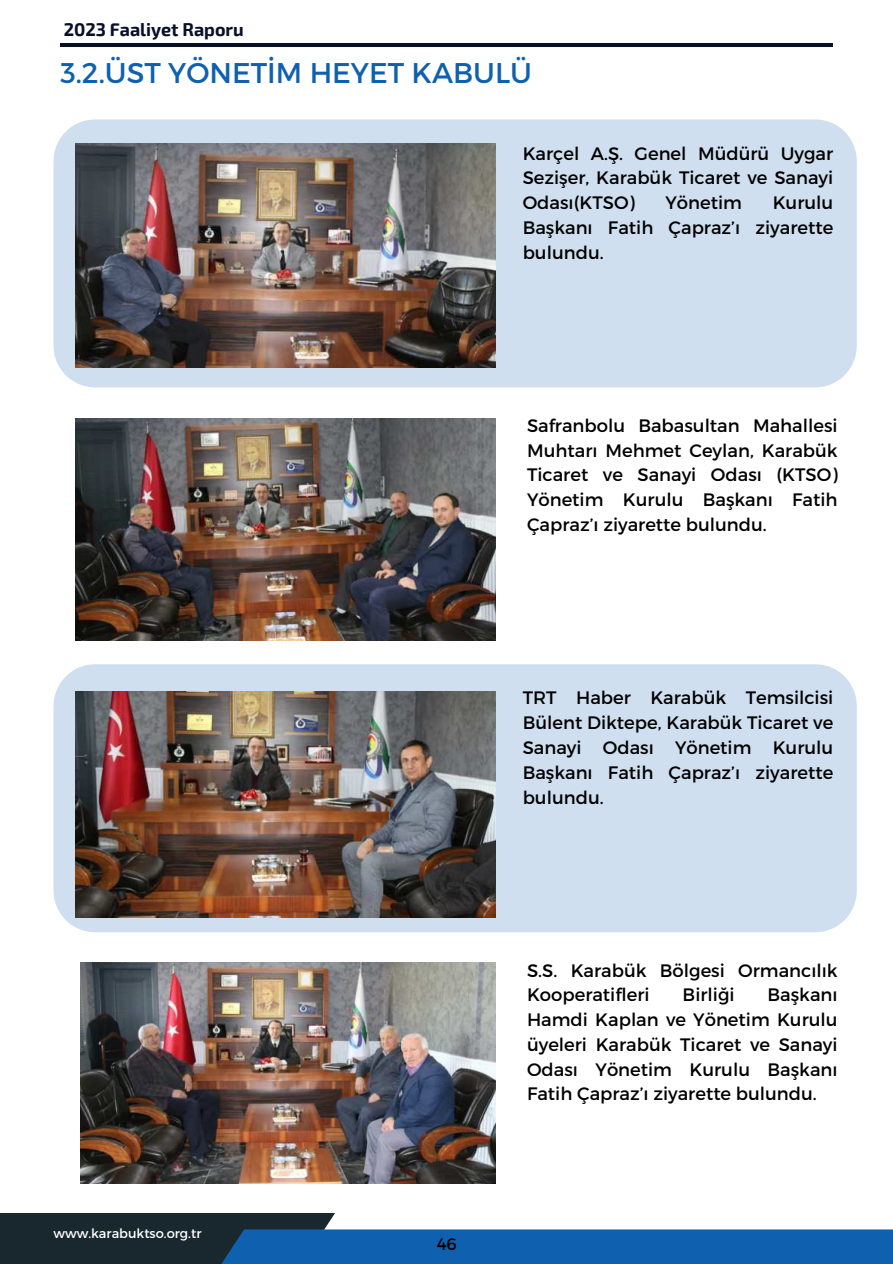
<style>
.page{position:relative;width:893px;height:1264px;background:#fff}
.page>*{position:absolute;margin:0;border:0;box-sizing:border-box;transform-origin:0 0}
.t1{font:28.5px "Montserrat";color:#0f61af}
.t2{font:18px/24.8px "Montserrat";color:#000;text-align:justify}
.t3{font:700 18px "Exo 2";color:#070f29}
.t4{font:16.5px "Montserrat";color:#000}
.t5{font:13.05px "Montserrat";color:#fff}
</style>
<div class="page">
<div style="left:0;top:1212px;width:335px;height:51px;background:#18282e"></div>
<div style="left:175px;top:1229px;width:717px;height:34px;background:#0f61af"></div>
<hr style="left:60px;top:44px;width:773px;height:3px;background:#070f29">
<div style="left:53px;top:119px;width:803px;height:268px;background:#cfdfef"></div>
<div style="left:53px;top:664px;width:803px;height:268px;background:#cfdfef"></div>
<img style="left:76px;top:143px;width:420px;height:224px">
<img style="left:76px;top:418px;width:420px;height:222px">
<img style="left:76px;top:691px;width:420px;height:226px">
<img style="left:80px;top:962px;width:415px;height:221px">
<p class="t3" style="left:64px;top:19px;width:182px">2023 Faaliyet Raporu</p>
<h1 class="t1" style="left:60px;top:56px;width:473px">3.2.ÜST YÖNET1M HEYET KABULÜ</h1>
<p class="t2" style="left:522px;top:141px;width:312px">Karçel A._. Genel Müdürü Uygar Sezi`er, Karabük Ticaret ve Sanayi Odas2(KTSO)</p>
<p class="t2" style="left:665px;top:190px;width:78px">Yönetim</p>
<p class="t2" style="left:522px;top:190px;width:312px;text-indent:250px">Kurulu Ba`kan2 Fatih Çapraz’2 ziyarette bulundu.</p>
<p class="t2" style="left:527px;top:413px;width:312px">Safranbolu Babasultan Mahallesi Muhtar2 Mehmet Ceylan, Karabük Ticaret ve Sanayi Odas2 (KTSO)<br>Yönetim Kurulu Ba`kan2 Fatih Çapraz’2 ziyarette bulundu.</p>
<p class="t2" style="left:522px;top:685px;width:312px">TRT Haber Karabük Temsilcisi Bülent Diktepe, Karabük Ticaret ve Sanayi Odas2 Yönetim Kurulu Ba`kan2 Fatih Çapraz’2 ziyarette bulundu.</p>
<p class="t5" style="left:53px;top:1225px;width:149px">www.karabuktso.org.tr</p>
<p class="t4" style="left:436px;top:1233px;width:22px">46</p>
<p class="t2" style="left:527px;top:957px;width:312px">S.S. Karabük Bölgesi Ormanc2l2k<br>Kooperatifleri</p>
<p class="t2" style="left:682px;top:982px;width:53px">Birliği</p>
<p class="t2" style="left:527px;top:982px;width:312px;text-indent:240px">Ba`kan2<br>Hamdi Kaplan ve Yönetim Kurulu üyeleri Karabük Ticaret ve Sanayi Odas2 Yönetim Kurulu Ba`kan2<br>Fatih Çapraz’2 ziyarette bulundu.</p>
</div>
